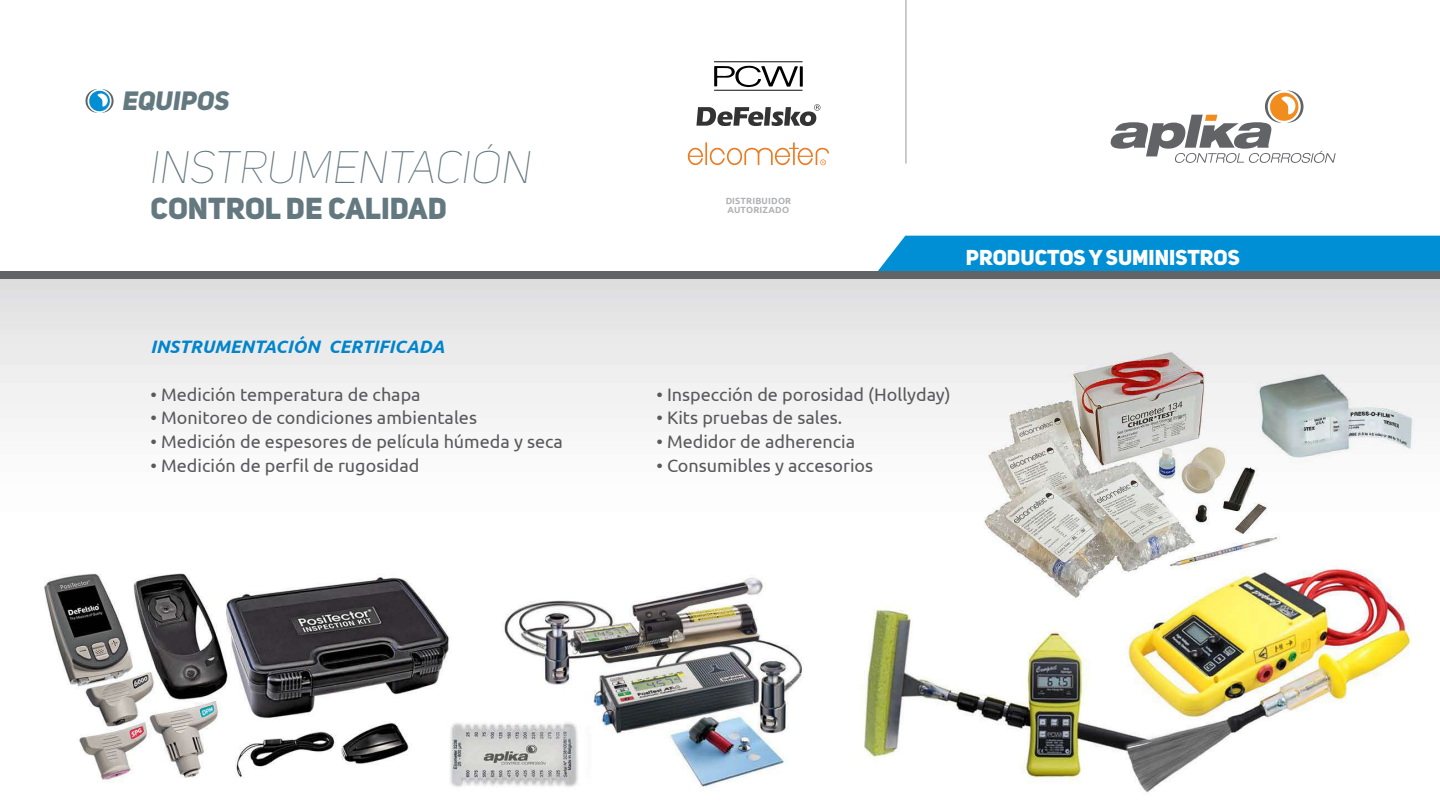
<style>
.page{position:relative;width:1440px;height:810px;background:#fff}
.page>*{position:absolute;margin:0;border:0;box-sizing:border-box;transform-origin:0 0}
.t1{font:45px "Uni Sans Thin Italic CAPS";color:#647880}
.t2{font:30px "Uni Sans Heavy CAPS";color:#647880}
.t3{font:26.25px "Uni Sans Heavy Italic CAPS";color:#647880}
.t4{font:21.3px "Uni Sans Heavy CAPS";color:#fff}
.t5{font:18px "Ubuntu";color:#58595b}
.t6{font:italic 700 18px "Ubuntu";color:#0084cb}
.t7{font:700 9px/9.3px "Ubuntu";letter-spacing:.02em;color:#8e9093}
</style>
<div class="page">
<img style="left:0;top:278px;width:1440px;height:515px">
<hr style="left:905px;top:0;width:2px;height:164px;background:#a1a3a6">
<svg style="left:1111px;top:91px;width:225px;height:72px"></svg>
<div style="left:878px;top:236px;width:562px;height:35px;background:#008fd4"></div>
<div style="left:0;top:271px;width:1440px;height:7px;background:#626366"></div>
<svg style="left:85px;top:89px;width:29px;height:24px"></svg>
<svg style="left:687px;top:142px;width:142px;height:24px"></svg>
<svg style="left:696px;top:104px;width:124px;height:22px"></svg>
<svg style="left:714px;top:61px;width:89px;height:30px"></svg>
<h3 class="t3" style="left:123px;top:85px;width:108px">EQUIPOS</h3>
<h1 class="t1" style="left:151px;top:142px;width:383px">INSTRUMENTACIÓN</h1>
<h2 class="t2" style="left:151px;top:189px;width:298px">CONTROL DE CALIDAD</h2>
<p class="t6" style="left:151px;top:336px;width:295px">INSTRUMENTACIÓN CERTIFICADA</p>
<p class="t5" style="left:151px;top:383px;width:272px">• Medición temperatura de chapa</p>
<p class="t5" style="left:151px;top:407px;width:328px">• Monitoreo de condiciones ambientales</p>
<p class="t5" style="left:151px;top:431px;width:414px">• Medición de espesores de película húmeda y seca</p>
<p class="t5" style="left:151px;top:455px;width:270px">• Medición de perfil de rugosidad</p>
<p class="t7" style="left:725px;top:196px;width:67px">DISTRIBUIDOR<br>AUTORIZADO</p>
<p class="t4" style="left:966px;top:244px;width:275px">PRODUCTOS Y SUMINISTROS</p>
<p class="t5" style="left:656px;top:383px;width:296px">• Inspección de porosidad (Hollyday)</p>
<p class="t5" style="left:656px;top:407px;width:187px">• Kits pruebas de sales.</p>
<p class="t5" style="left:656px;top:431px;width:200px">• Medidor de adherencia</p>
<p class="t5" style="left:656px;top:455px;width:218px">• Consumibles y accesorios</p>
</div>
